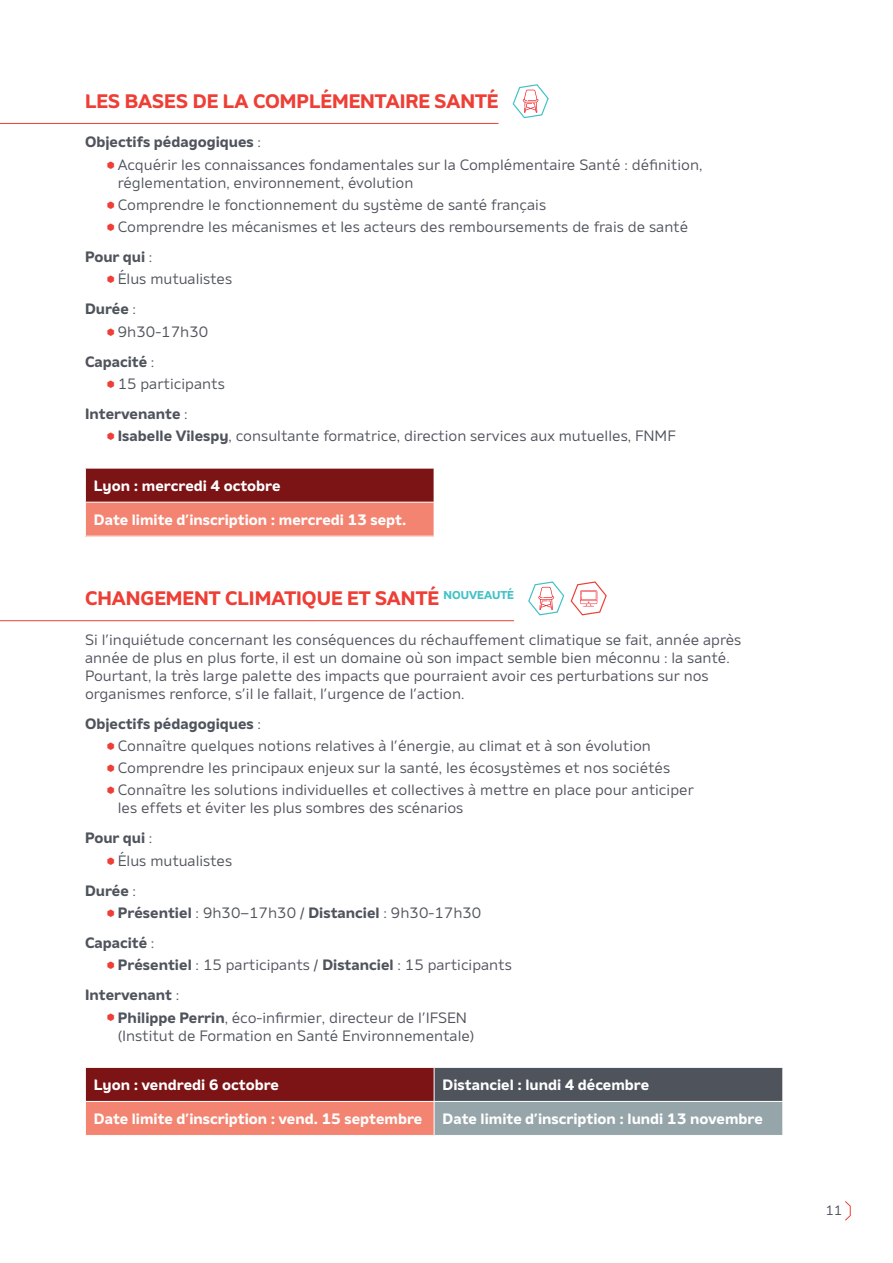
<style>
.page{position:relative;width:893px;height:1263px;background:#fff}
.page>*{position:absolute;margin:0;border:0;box-sizing:border-box;transform-origin:0 0}
.t1{font:700 19.5px "Amino";color:#ee3e35}
.t2{font:15px/22.2px "Amino";color:#4f535c}
.t3{font:700 15px "Amino";color:#fff}
.t4{font:700 15px/30px "Amino";color:#4f535c}
.t5{font:13.5px "Amino";color:#4f535c}
.s1{font-weight:700}
.s2{font-weight:400}
</style>
<div class="page">
<svg style="left:845px;top:1201px;width:6px;height:20px"></svg>
<hr style="left:0;top:123px;width:498px;height:1px;background:#ee3e35">
<hr style="left:0;top:620px;width:514px;height:1px;background:#ee3e35">
<div style="left:85px;top:468px;width:349px;height:34px;background:#7c1315"></div>
<div style="left:85px;top:502px;width:349px;height:34px;background:#f48472"></div>
<hr style="left:85px;top:468px;width:1px;height:34px;background:#fff">
<hr style="left:85px;top:468px;width:349px;height:1px;background:#fff">
<hr style="left:85px;top:502px;width:1px;height:34px;background:#fff">
<hr style="left:85px;top:502px;width:349px;height:1px;background:#fff">
<div style="left:85px;top:1067px;width:349px;height:34px;background:#7c1315"></div>
<div style="left:434px;top:1067px;width:349px;height:34px;background:#4f535c"></div>
<div style="left:85px;top:1101px;width:349px;height:34px;background:#f48472"></div>
<div style="left:434px;top:1101px;width:349px;height:34px;background:#96a5aa"></div>
<hr style="left:85px;top:1067px;width:349px;height:1px;background:#fff">
<hr style="left:85px;top:1101px;width:349px;height:1px;background:#fff">
<hr style="left:434px;top:1068px;width:1px;height:33px;background:#fff">
<hr style="left:434px;top:1067px;width:349px;height:1px;background:#fff">
<hr style="left:85px;top:1068px;width:1px;height:33px;background:#fff">
<hr style="left:782px;top:1068px;width:1px;height:33px;background:#fff">
<hr style="left:434px;top:1102px;width:1px;height:33px;background:#fff">
<hr style="left:434px;top:1101px;width:349px;height:1px;background:#fff">
<hr style="left:85px;top:1102px;width:1px;height:33px;background:#fff">
<hr style="left:782px;top:1102px;width:1px;height:33px;background:#fff">
<svg style="left:512px;top:84px;width:37px;height:35px"></svg>
<svg style="left:528px;top:581px;width:79px;height:35px"></svg>
<h1 class="t1" style="left:85px;top:89px;width:415px">LES BASES DE LA COMPLÉMENTAIRE SANTÉ</h1>
<p class="t2" style="left:118px;top:131px;width:586px;text-indent:-33px"><span class="s1">Objectifs pédagogiques</span> :<br>Acquérir les connaissances fondamentales sur la Complémentaire Santé : définition,</p>
<p class="t2" style="left:118px;top:171px;width:572px">réglementation, environnement, évolution<br>Comprendre le fonctionnement du système de santé français<br>Comprendre les mécanismes et les acteurs des remboursements de frais de santé</p>
<p class="t2" style="left:118px;top:246px;width:116px;text-indent:-33px"><span class="s1">Pour qui</span> :<br>Élus mutualistes</p>
<p class="t2" style="left:118px;top:298px;width:92px;text-indent:-33px"><span class="s1">Durée</span> :<br>9h30-17h30</p>
<p class="t2" style="left:118px;top:350px;width:109px;text-indent:-33px"><span class="s1">Capacité</span> :<br>15 participants</p>
<p class="t2" style="left:118px;top:402px;width:559px;text-indent:-33px"><span class="s1">Intervenante</span> :<br><span class="s1">Isabelle Vilespy</span>, consultante formatrice, direction services aux mutuelles, FNMF</p>
<p class="t3" style="left:94px;top:476px;width:188px">Lyon : mercredi 4 octobre</p>
<p class="t3" style="left:94px;top:510px;width:314px">Date limite d’inscription : mercredi 13 sept.</p>
<h1 class="t1" style="left:85px;top:586px;width:430px">CHANGEMENT CLIMATIQUE ET SANTÉ <sup>NOUVEAUTÉ</sup></h1>
<p class="t2" style="left:85px;top:630px;width:658px;line-height:18px">Si l’inquiétude concernant les conséquences du réchauffement climatique se fait, année après année de plus en plus forte, il est un domaine où son impact semble bien méconnu : la santé.<br>Pourtant, la très large palette des impacts que pourraient avoir ces perturbations sur nos organismes renforce, s’il le fallait, l’urgence de l’action.</p>
<p class="t2" style="left:118px;top:712px;width:577px;text-indent:-33px"><span class="s1">Objectifs pédagogiques</span> :<br>Connaître quelques notions relatives à l’énergie, au climat et à son évolution Comprendre les principaux enjeux sur la santé, les écosystèmes et nos sociétés Connaître les solutions individuelles et collectives à mettre en place pour anticiper</p>
<p class="t2" style="left:85px;top:793px;width:380px;line-height:30px;text-indent:33px">les effets et éviter les plus sombres des scénarios<br><span class="s1">Pour qui</span> :</p>
<p class="t2" style="left:85px;top:845px;width:149px;line-height:30px;text-indent:33px">Élus mutualistes<br><span class="s1">Durée</span> :</p>
<p class="t4" style="left:85px;top:897px;width:398px;text-indent:33px">Présentiel <span class="s2">: 9h30–17h30 /</span> Distanciel <span class="s2">: 9h30-17h30<br></span>Capacité <span class="s2">:</span></p>
<p class="t2" style="left:85px;top:950px;width:428px;line-height:30px;text-indent:33px"><span class="s1">Présentiel</span> : 15 participants / <span class="s1">Distanciel</span> : 15 participants<br><span class="s1">Intervenant</span> :</p>
<p class="t2" style="left:118px;top:1008px;width:358px;line-height:18px"><span class="s1">Philippe Perrin</span>, éco-infirmier, directeur de l’IFSEN (Institut de Formation en Santé Environnementale)</p>
<p class="t3" style="left:94px;top:1075px;width:187px">Lyon : vendredi 6 octobre</p>
<p class="t3" style="left:443px;top:1075px;width:208px">Distanciel : lundi 4 décembre</p>
<p class="t3" style="left:94px;top:1109px;width:330px">Date limite d’inscription : vend. 15 septembre</p>
<p class="t3" style="left:443px;top:1109px;width:322px">Date limite d’inscription : lundi 13 novembre</p>
<p class="t5" style="left:825px;top:1202px;width:19px">11</p>
</div>
